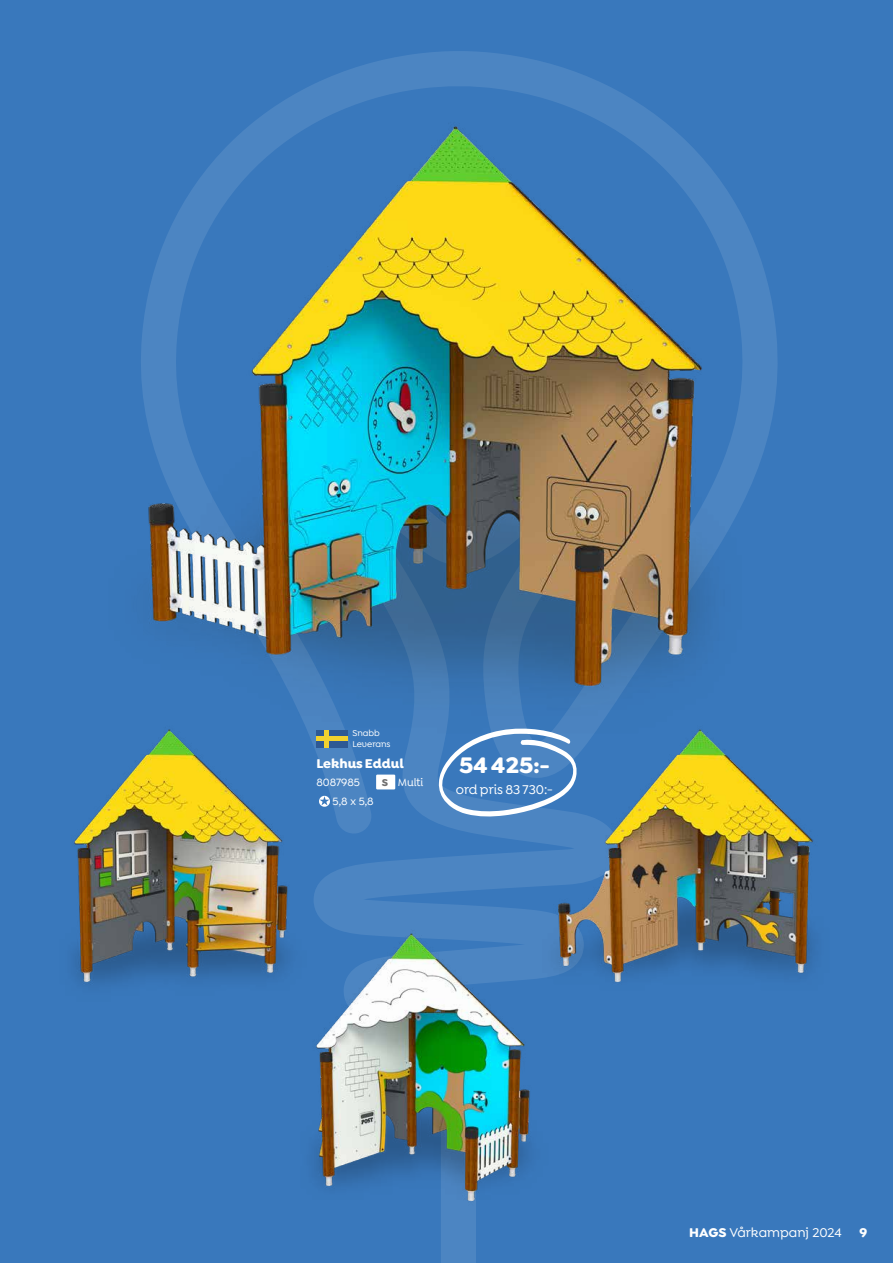
<style>
.page{position:relative;width:893px;height:1263px;background:#3978bc}
.page>*{position:absolute;margin:0;border:0;box-sizing:border-box;transform-origin:0 0}
.t1{font:700 24px "Goldplay Alt";color:#fff}
.t2{font:500 13.5px "Goldplay Alt";color:#fff}
.t3{font:700 13.5px "Goldplay Alt";color:#fff}
.t4{font:500 11.25px "Goldplay Alt";color:#fff}
.t5{font:500 9px/10.8px "Goldplay Alt";color:#fff}
.s1{font-weight:700;font-size:10.5px;color:#706f6f}
.s2{font-size:21px}
.s3{font-weight:700}
</style>
<div class="page">
<svg style="left:296px;top:51px;width:327px;height:1212px"></svg>
<img style="left:141px;top:94px;width:637px;height:640px">
<svg style="left:438px;top:728px;width:93px;height:89px"></svg>
<div style="left:376px;top:774px;width:19px;height:15px;background:#fff"></div>
<img style="left:73px;top:714px;width:280px;height:271px">
<img style="left:531px;top:714px;width:284px;height:296px">
<img style="left:285px;top:918px;width:298px;height:296px">
<p class="t5" style="left:352px;top:728px;width:40px">Snabb<br>Leverans</p>
<p class="t3" style="left:316px;top:755px;width:89px">Lekhus Eddul</p>
<p class="t4" style="left:316px;top:776px;width:45px">8087985</p>
<p class="t4" style="left:382px;top:776px;width:43px"><span class="s1">S</span> Multi</p>
<p class="t4" style="left:333px;top:795px;width:43px">5,8 x 5,8</p>
<h1 class="t1" style="left:459px;top:749px;width:93px">54 425<span class="s2">:-</span></h1>
<p class="t2" style="left:456px;top:782px;width:99px">ord pris 83 730:-</p>
<p class="t2" style="left:689px;top:1225px;width:154px"><span class="s3">HAGS</span> Vårkampanj 2024</p>
<p class="t3" style="left:860px;top:1224px;width:9px">9</p>
</div>
